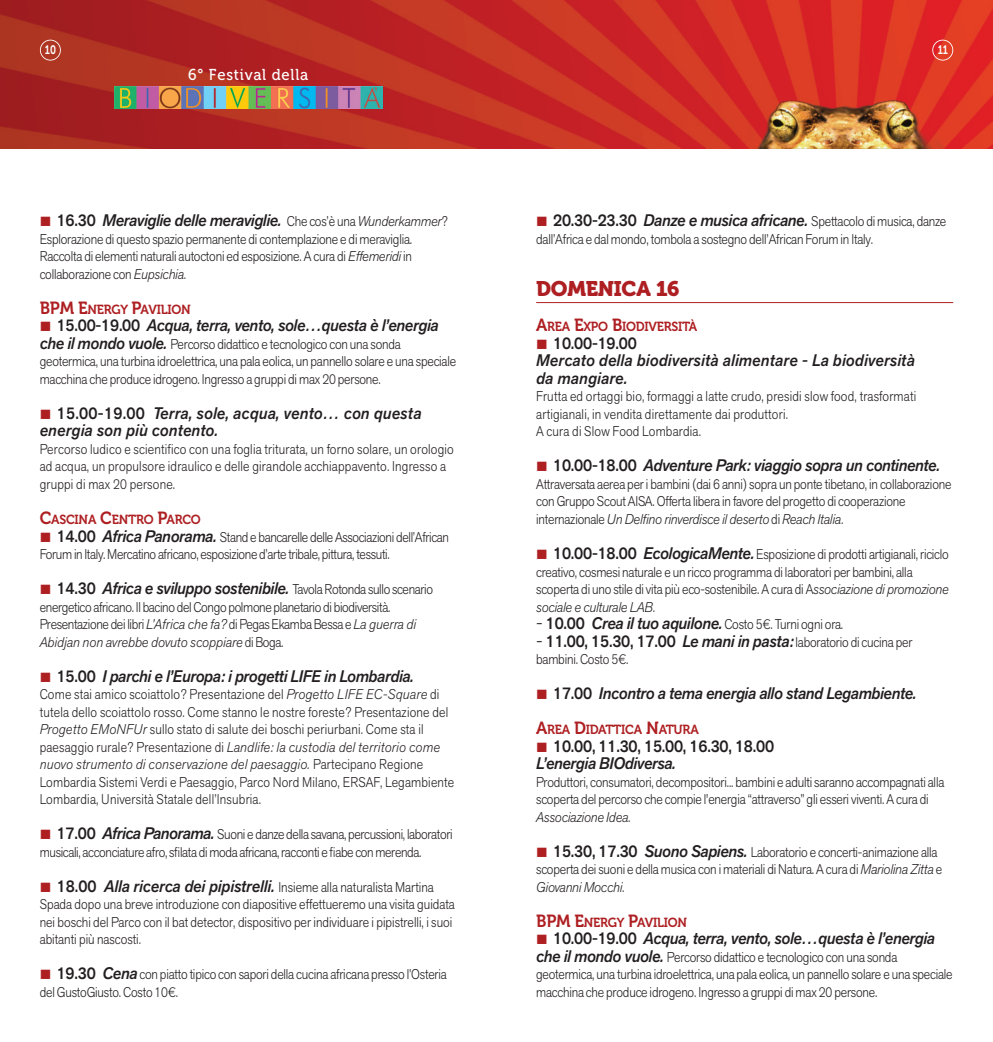
<style>
.page{position:relative;width:993px;height:1042px;background:#fff}
.page>*{position:absolute;margin:0;border:0;box-sizing:border-box;transform-origin:0 0}
.t1{font:21px "Museo 900";letter-spacing:-.015em;color:#ae1f22}
.t2{font:16.62px "Akzid Grtsk Next Med It";letter-spacing:-.015em;color:#231f20;scale:.95 1}
.t3{font:16.62px/17.5px "Akzid Grtsk Next Med It";letter-spacing:.015em;color:#231f20;scale:.95 1}
.t4{font:500 16.62px "Akzid Grtsk Next";letter-spacing:-.015em;color:#231f20;scale:.95 1}
.t5{font:15.75px "Museo 500";letter-spacing:.05em;color:#fff;scale:.95 1}
.t6{font:300 14px/17.5px "Akzid Grtsk Next";letter-spacing:-.015em;color:#231f20;scale:.9 1}
.t7{font:300 14px/17.5px "Akzid Grtsk Next";letter-spacing:.015em;color:#231f20;scale:.9 1}
.t8{font:13.12px "Museo 700";letter-spacing:-.02em;color:#ae1f22;scale:.95 1}
.t9{font:12.25px "Museo 700";color:#fff;scale:.8 1}
.s1{color:#ae1f22}
.s2{font-family:"Akzid Grtsk Next";font-weight:500}
.s3{font-family:"Akzid Grtsk Next";font-weight:300;font-size:14px}
.s4{font-family:"Akzid Grtsk Next";font-weight:300;font-style:italic;font-size:14px}
.s5{font-style:italic}
.s6{font-size:17.5px}
.s7{font-family:"Akzid Grtsk Next Med It";font-weight:400;font-size:16.62px}
.s8{font-weight:500;font-size:16.62px}
.s9{font-size:18.38px}
</style>
<div class="page">
<img style="left:0;top:0;width:992px;height:148px">
<hr style="left:536px;top:302px;width:416px;height:1px;background:#ae1f22">
<div style="left:40px;top:40px;width:21px;height:21px;border:2px solid #fff;border-radius:50%"></div>
<div style="left:932px;top:40px;width:20px;height:21px;border:2px solid #fff;border-radius:50%"></div>
<img style="left:114px;top:86px;width:268px;height:23px">
<p class="t9" style="left:45px;top:42px;width:15px">10</p>
<p class="t9" style="left:937px;top:42px;width:15px">11</p>
<p class="t5" style="left:188px;top:69px;width:128px">6° Festival della</p>
<p class="t2" style="left:39px;top:215px;width:431px"><span class="s1">■</span> <span class="s2">16.30</span> Meraviglie delle meraviglie. <span class="s3">Che cos’è una</span> <span class="s4">Wunderkammer</span><span class="s3">?</span></p>
<p class="t6" style="left:40px;top:232px;width:415px;text-align:justify">Esplorazione di questo spazio permanente di contemplazione e di meraviglia.<br>Raccolta di elementi naturali autoctoni ed esposizione. A cura di <span class="s5">Effemeridi</span> in collaborazione con <span class="s5">Eupsichia</span>.</p>
<p class="t8" style="left:40px;top:302px;width:160px"><span class="s6">BPM E</span>NERGY <span class="s6">P</span>AVILION</p>
<p class="t2" style="left:39px;top:320px;width:421px"><span class="s1">■</span> <span class="s2">15.00-19.00</span> Acqua, terra, vento, sole…questa è l’energia</p>
<p class="t6" style="left:40px;top:337px;width:464px"><span class="s7">che il mondo vuole.</span> Percorso didattico e tecnologico con una sonda geotermica, una turbina idroelettrica, una pala eolica, un pannello solare e una speciale macchina che produce idrogeno. Ingresso a gruppi di max 20 persone.</p>
<p class="t3" style="left:39px;top:406px;width:403px"><span class="s1">■</span> <span class="s2">15.00-19.00</span> Terra, sole, acqua, vento… con questa energia son più contento.</p>
<p class="t7" style="left:40px;top:442px;width:461px">Percorso ludico e scientifico con una foglia triturata, un forno solare, un orologio ad acqua, un propulsore idraulico e delle girandole acchiappavento. Ingresso a gruppi di max 20 persone.</p>
<p class="t8" style="left:40px;top:512px;width:171px"><span class="s6">C</span>ASCINA <span class="s6">C</span>ENTRO <span class="s6">P</span>ARCO</p>
<p class="t6" style="left:39px;top:529px;width:456px"><span class="s1">■</span> <span class="s8">14.00</span> <span class="s7">Africa Panorama.</span> Stand e bancarelle delle Associazioni dell’African<br>Forum in Italy. Mercatino africano, esposizione d’arte tribale, pittura, tessuti.</p>
<p class="t2" style="left:39px;top:582px;width:415px"><span class="s1">■</span> <span class="s2">14.30</span> Africa e sviluppo sostenibile. <span class="s3">Tavola Rotonda sullo scenario</span></p>
<p class="t6" style="left:40px;top:599px;width:419px">energetico africano. Il bacino del Congo polmone planetario di biodiversità.<br>Presentazione dei libri <span class="s5">L’Africa che fa?</span> di Pegas Ekamba Bessa e <span class="s5">La guerra di<br>Abidjan non avrebbe dovuto scoppiare</span> di Boga.</p>
<p class="t2" style="left:39px;top:670px;width:395px"><span class="s1">■</span> <span class="s2">15.00</span> I parchi e l’Europa: i progetti LIFE in Lombardia.</p>
<p class="t7" style="left:40px;top:687px;width:462px">Come stai amico scoiattolo? Presentazione del <span class="s5">Progetto LIFE EC-Square</span> di tutela dello scoiattolo rosso. Come stanno le nostre foreste? Presentazione del <span class="s5">Progetto EMoNFUr</span> sullo stato di salute dei boschi periurbani. Come sta il paesaggio rurale? Presentazione di <span class="s5">Landlife: la custodia del territorio come nuovo strumento di conservazione del paesaggio.</span> Partecipano Regione Lombardia Sistemi Verdi e Paesaggio, Parco Nord Milano, ERSAF, Legambiente Lombardia, Università Statale dell’Insubria.</p>
<p class="t6" style="left:39px;top:827px;width:460px"><span class="s1">■</span> <span class="s8">17.00</span> <span class="s7">Africa Panorama.</span> Suoni e danze della savana, percussioni, laboratori musicali, acconciature afro, sfilata di moda africana, racconti e fiabe con merenda.</p>
<p class="t6" style="left:39px;top:879px;width:463px"><span class="s1">■</span> <span class="s8">18.00</span> <span class="s7">Alla ricerca dei pipistrelli.</span> Insieme alla naturalista Martina Spada dopo una breve introduzione con diapositive effettueremo una visita guidata nei boschi del Parco con il bat detector, dispositivo per individuare i pipistrelli, i suoi abitanti più nascosti.</p>
<p class="t6" style="left:39px;top:967px;width:454px"><span class="s1">■</span> <span class="s8">19.30</span> <span class="s7">Cena</span> con piatto tipico con sapori della cucina africana presso l’Osteria del GustoGiusto. Costo 10€.</p>
<p class="t6" style="left:536px;top:214px;width:457px"><span class="s1">■</span> <span class="s8">20.30-23.30</span> <span class="s7">Danze e musica africane.</span> Spettacolo di musica, danze dall’Africa e dal mondo, tombola a sostegno dell’African Forum in Italy.</p>
<h1 class="t1" style="left:536px;top:277px;width:145px">DOMENICA 16</h1>
<p class="t8" style="left:536px;top:319px;width:171px"><span class="s6">A</span>REA <span class="s6">E</span>XPO <span class="s6">B</span>IODIVERSITÀ</p>
<p class="t4" style="left:536px;top:337px;width:108px"><span class="s1">■</span> 10.00-19.00</p>
<p class="t3" style="left:536px;top:354px;width:400px">Mercato della biodiversità alimentare - La biodiversità da mangiare.</p>
<p class="t7" style="left:536px;top:389px;width:423px">Frutta ed ortaggi bio, formaggi a latte crudo, presidi slow food, trasformati artigianali, in vendita direttamente dai produttori.<br>A cura di Slow Food Lombardia.</p>
<p class="t2" style="left:536px;top:460px;width:426px"><span class="s1">■</span> <span class="s2">10.00-18.00</span> Adventure Park: viaggio sopra un continente.</p>
<p class="t6" style="left:536px;top:477px;width:463px">Attraversata aerea per i bambini (dai 6 anni) sopra un ponte tibetano, in collaborazione con Gruppo Scout AISA. Offerta libera in favore del progetto di cooperazione internazionale <span class="s5">Un Delfino rinverdisce il deserto</span> di <span class="s5">Reach Italia</span>.</p>
<p class="t6" style="left:536px;top:547px;width:460px"><span class="s1">■</span> <span class="s8">10.00-18.00</span> <span class="s7">EcologicaMente.</span> Esposizione di prodotti artigianali, riciclo creativo, cosmesi naturale e un ricco programma di laboratori per bambini, alla scoperta di uno stile di vita più eco-sostenibile. A cura di A<span class="s5">ssociazione di promozione sociale e culturale LAB</span>.</p>
<p class="t6" style="left:536px;top:617px;width:342px"><span class="s9">-</span> <span class="s8">10.00</span> <span class="s7">Crea il tuo aquilone.</span> Costo 5€. Turni ogni ora.</p>
<p class="t6" style="left:536px;top:634px;width:419px"><span class="s9">-</span> <span class="s8">11.00, 15.30, 17.00</span> <span class="s7">Le mani in pasta:</span> laboratorio di cucina per bambini. Costo 5€.</p>
<p class="t2" style="left:536px;top:687px;width:402px"><span class="s1">■</span> <span class="s2">17.00</span> Incontro a tema energia allo stand Legambiente.</p>
<p class="t8" style="left:536px;top:722px;width:173px"><span class="s6">A</span>REA <span class="s6">D</span>IDATTICA <span class="s6">N</span>ATURA</p>
<p class="t4" style="left:536px;top:740px;width:252px"><span class="s1">■</span> 10.00, 11.30, 15.00, 16.30, 18.00</p>
<p class="t2" style="left:536px;top:757px;width:148px">L’energia BIOdiversa.</p>
<p class="t6" style="left:536px;top:774px;width:455px">Produttori, consumatori, decompositori... bambini e adulti saranno accompagnati alla scoperta del percorso che compie l'energia “attraverso” gli esseri viventi. A cura di<br><span class="s5">Associazione Idea</span>.</p>
<p class="t6" style="left:536px;top:844px;width:452px"><span class="s1">■</span> <span class="s8">15.30, 17.30</span> <span class="s7">Suono Sapiens.</span> Laboratorio e concerti-animazione alla scoperta dei suoni e della musica con i materiali di Natura. A cura di <span class="s5">Mariolina Zitta</span> e<br><span class="s5">Giovanni Mocchi</span>.</p>
<p class="t8" style="left:536px;top:914px;width:160px"><span class="s6">BPM E</span>NERGY <span class="s6">P</span>AVILION</p>
<p class="t2" style="left:536px;top:932px;width:421px"><span class="s1">■</span> <span class="s2">10.00-19.00</span> Acqua, terra, vento, sole…questa è l’energia</p>
<p class="t6" style="left:536px;top:949px;width:464px"><span class="s7">che il mondo vuole.</span> Percorso didattico e tecnologico con una sonda geotermica, una turbina idroelettrica, una pala eolica, un pannello solare e una speciale macchina che produce idrogeno. Ingresso a gruppi di max 20 persone.</p>
</div>
